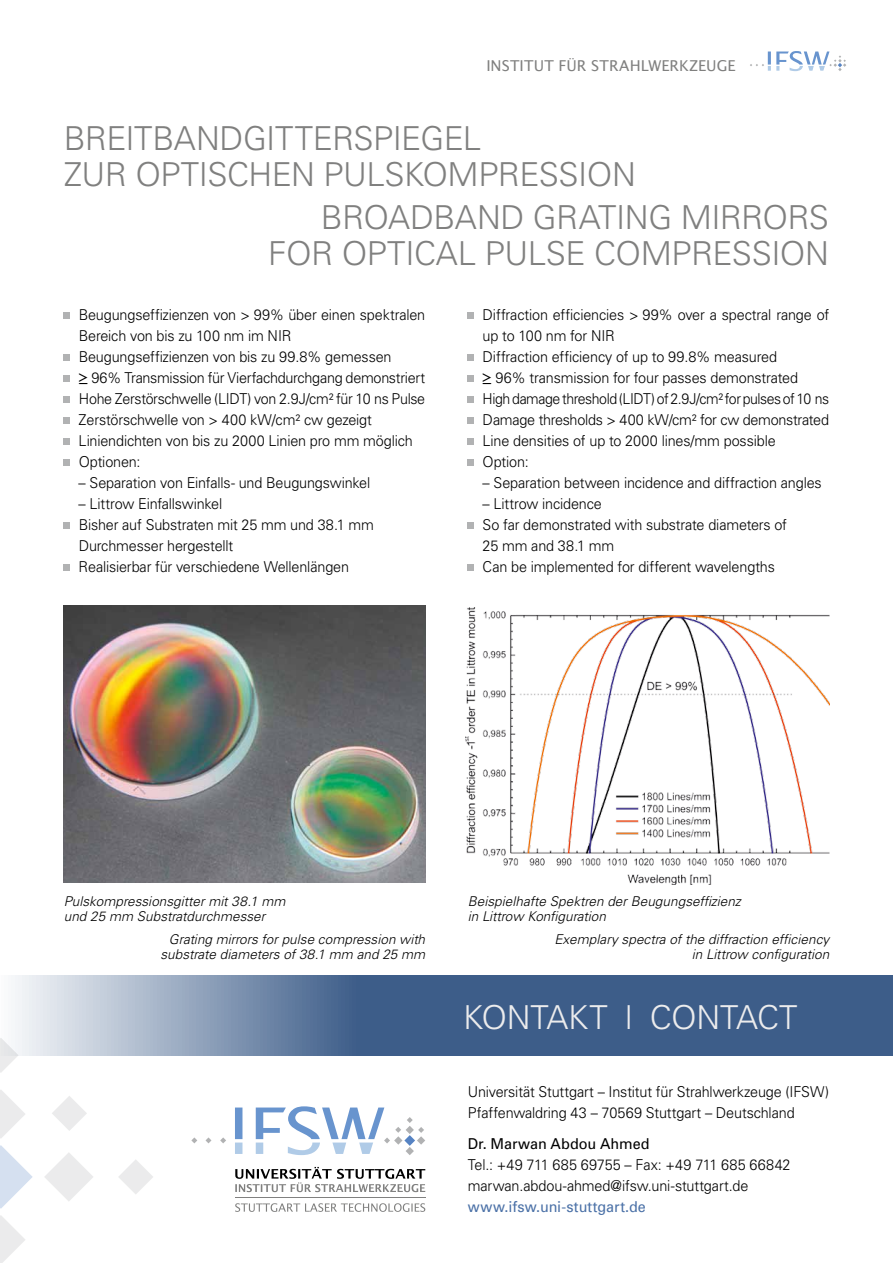
<style>
.page{position:relative;width:893px;height:1263px;background:#fff}
.page>*{position:absolute;margin:0;border:0;box-sizing:border-box;transform-origin:0 0}
.t1{font:300 33px/36px "Univers";letter-spacing:-.015em;color:#80807f}
.t2{font:300 33px "Univers";letter-spacing:-.01em;color:#ececed}
.t3{font:300 15px/21px "Univers";letter-spacing:-.005em;color:#000;scale:.96 1}
.t4{font:300 15px "Univers";letter-spacing:-.005em;color:#000;scale:.94 1}
.t5{font:15px "Lucida Grande";letter-spacing:.005em;color:#80807f}
.t6{font:15px "Univers";letter-spacing:.005em;color:#4b71a7;scale:.96 1}
.t7{font:15px "Univers";color:#000;scale:.96 1}
.t8{font:italic 300 13.5px/15px "Univers";letter-spacing:.005em;color:#000}
</style>
<div class="page">
<svg style="left:750px;top:51px;width:96px;height:20px"></svg>
<img style="left:64px;top:606px;width:361px;height:276px">
<img style="left:466px;top:607px;width:363px;height:277px">
<svg style="left:64px;top:313px;width:6px;height:6px"></svg>
<svg style="left:64px;top:355px;width:6px;height:6px"></svg>
<svg style="left:64px;top:376px;width:6px;height:6px"></svg>
<svg style="left:64px;top:397px;width:6px;height:6px"></svg>
<svg style="left:64px;top:418px;width:6px;height:6px"></svg>
<svg style="left:64px;top:439px;width:6px;height:6px"></svg>
<svg style="left:64px;top:460px;width:6px;height:6px"></svg>
<svg style="left:64px;top:523px;width:6px;height:6px"></svg>
<svg style="left:64px;top:565px;width:6px;height:6px"></svg>
<svg style="left:468px;top:313px;width:6px;height:6px"></svg>
<svg style="left:468px;top:355px;width:6px;height:6px"></svg>
<svg style="left:468px;top:376px;width:6px;height:6px"></svg>
<svg style="left:468px;top:397px;width:6px;height:6px"></svg>
<svg style="left:468px;top:418px;width:6px;height:6px"></svg>
<svg style="left:468px;top:439px;width:6px;height:6px"></svg>
<svg style="left:468px;top:460px;width:6px;height:6px"></svg>
<svg style="left:468px;top:523px;width:6px;height:6px"></svg>
<svg style="left:468px;top:565px;width:6px;height:6px"></svg>
<svg style="left:15px;top:975px;width:878px;height:81px;background:#607a9e"></svg>
<svg style="left:220px;top:1137px;width:6px;height:6px"></svg>
<svg style="left:206px;top:1137px;width:5px;height:6px"></svg>
<svg style="left:191px;top:1137px;width:6px;height:6px"></svg>
<svg style="left:235px;top:1106px;width:190px;height:49px"></svg>
<svg style="left:235px;top:1203px;width:190px;height:9px"></svg>
<svg style="left:235px;top:1167px;width:190px;height:25px"></svg>
<hr style="left:235px;top:1197px;width:190px;height:1px;background:#80807f">
<svg style="left:119px;top:1160px;width:34px;height:34px"></svg>
<svg style="left:45px;top:1153px;width:48px;height:48px"></svg>
<svg style="left:0;top:1145px;width:33px;height:64px"></svg>
<svg style="left:0;top:1215px;width:25px;height:48px"></svg>
<svg style="left:0;top:1090px;width:25px;height:48px"></svg>
<svg style="left:0;top:1037px;width:19px;height:36px"></svg>
<svg style="left:52px;top:1096px;width:35px;height:35px"></svg>
<p class="t5" style="left:486px;top:57px;width:251px">INSTITUT FÜR STRAHLWERKZEUGE</p>
<h1 class="t1" style="left:64px;top:119px;width:574px">Breitbandgitterspiegel<br>zur optischen Pulskompression</h1>
<h1 class="t1" style="left:268px;top:198px;width:562px;text-align:right">Broadband grating mirrors for optical pulse compression</h1>
<p class="t3" style="left:79px;top:304px;width:363px">Beugungseffizienzen von &gt; 99% über einen spektralen</p>
<p class="t3" style="left:79px;top:325px;width:206px">Bereich von bis zu 100 nm im NIR</p>
<p class="t3" style="left:79px;top:346px;width:327px">Beugungseffizienzen von bis zu 99.8% gemessen</p>
<p class="t3" style="left:79px;top:367px;width:362px">≥ 96% Transmission für Vierfachdurchgang demonstriert</p>
<p class="t3" style="left:70px;top:388px;width:371px">H ohe Zerstörschwelle (LI DT) von 2.9J/cm² für 10 ns Pulse</p>
<p class="t3" style="left:70px;top:409px;width:316px">Zerstörschwelle von &gt; 400 kW/cm² cw gezeigt</p>
<p class="t3" style="left:70px;top:430px;width:359px">Liniendichten von bis zu 2000 Linien pro mm möglich</p>
<p class="t3" style="left:70px;top:451px;width:75px">Optionen:</p>
<p class="t3" style="left:79px;top:472px;width:305px">– Separation von Einfalls- und Beugungswinkel</p>
<p class="t3" style="left:79px;top:493px;width:151px">– Littrow E infallswinkel</p>
<p class="t3" style="left:79px;top:514px;width:309px">Bisher auf Substraten mit 25 mm und 38.1 mm</p>
<p class="t3" style="left:79px;top:535px;width:163px">Durchmesser hergestellt</p>
<p class="t3" style="left:70px;top:556px;width:292px">Realisierbar für verschiedene Wellenlängen</p>
<p class="t3" style="left:483px;top:304px;width:362px">Diffraction efficiencies &gt; 99% over a spectral range of</p>
<p class="t3" style="left:483px;top:325px;width:122px">up to 100 nm for NIR</p>
<p class="t3" style="left:483px;top:346px;width:308px">Diffraction efficiency of up to 99.8% measured</p>
<p class="t3" style="left:483px;top:367px;width:330px">≥ 96% transmission for four passes demonstrated</p>
<p class="t4" style="left:483px;top:390px;width:370px">H igh damage threshold (LI DT) of 2.9J/cm² for pulses of 10 ns</p>
<p class="t3" style="left:483px;top:409px;width:362px">Damage thresholds &gt; 400 kW/cm² for cw demonstrated</p>
<p class="t3" style="left:474px;top:430px;width:316px">Line densities of up to 2000 lines/mm possible</p>
<p class="t3" style="left:474px;top:451px;width:59px">Option:</p>
<p class="t3" style="left:483px;top:472px;width:355px">– Separation between incidence and diffraction angles</p>
<p class="t3" style="left:483px;top:493px;width:126px">– Littrow incidence</p>
<p class="t3" style="left:474px;top:514px;width:328px">So far demonstrated with substrate diameters of</p>
<p class="t3" style="left:483px;top:535px;width:139px">25 mm and 38.1 mm</p>
<p class="t3" style="left:474px;top:556px;width:315px">Can be implemented for different wavelengths</p>
<p class="t8" style="left:64px;top:893px;width:223px">Pulskompressionsgitter mit 38.1 mm und 25 mm Substratdurchmesser</p>
<p class="t8" style="left:160px;top:931px;width:266px;text-align:right">Grating mirrors for pulse compression with substrate diameters of 38.1 mm and 25 mm</p>
<p class="t8" style="left:468px;top:893px;width:274px">Beispielhafte Spektren der Beugungseffizienz in Littrow Konfiguration</p>
<p class="t8" style="left:554px;top:931px;width:276px;text-align:right">Exemplary spectra of the diffraction efficiency in Littrow configuration</p>
<h1 class="t2" style="left:463px;top:997px;width:336px">Kontakt | Contact</h1>
<p class="t3" style="left:468px;top:1080px;width:378px">U niversität Stuttgart – I nstitut für Strahlwerkzeuge (IFSW)<br>Pfaffenwaldring 43 – 70569 Stuttgart – Deutschland</p>
<p class="t7" style="left:468px;top:1134px;width:191px">Dr. Marwan Abdou Ahmed</p>
<p class="t3" style="left:468px;top:1154px;width:338px">Tel.: +49 711 685 69755 – Fax: +49 711 685 66842 marwan.abdou-ahmed@ifsw.uni-stuttgart.de</p>
<p class="t6" style="left:468px;top:1197px;width:187px">www.ifsw.uni-stuttgart.de</p>
</div>
